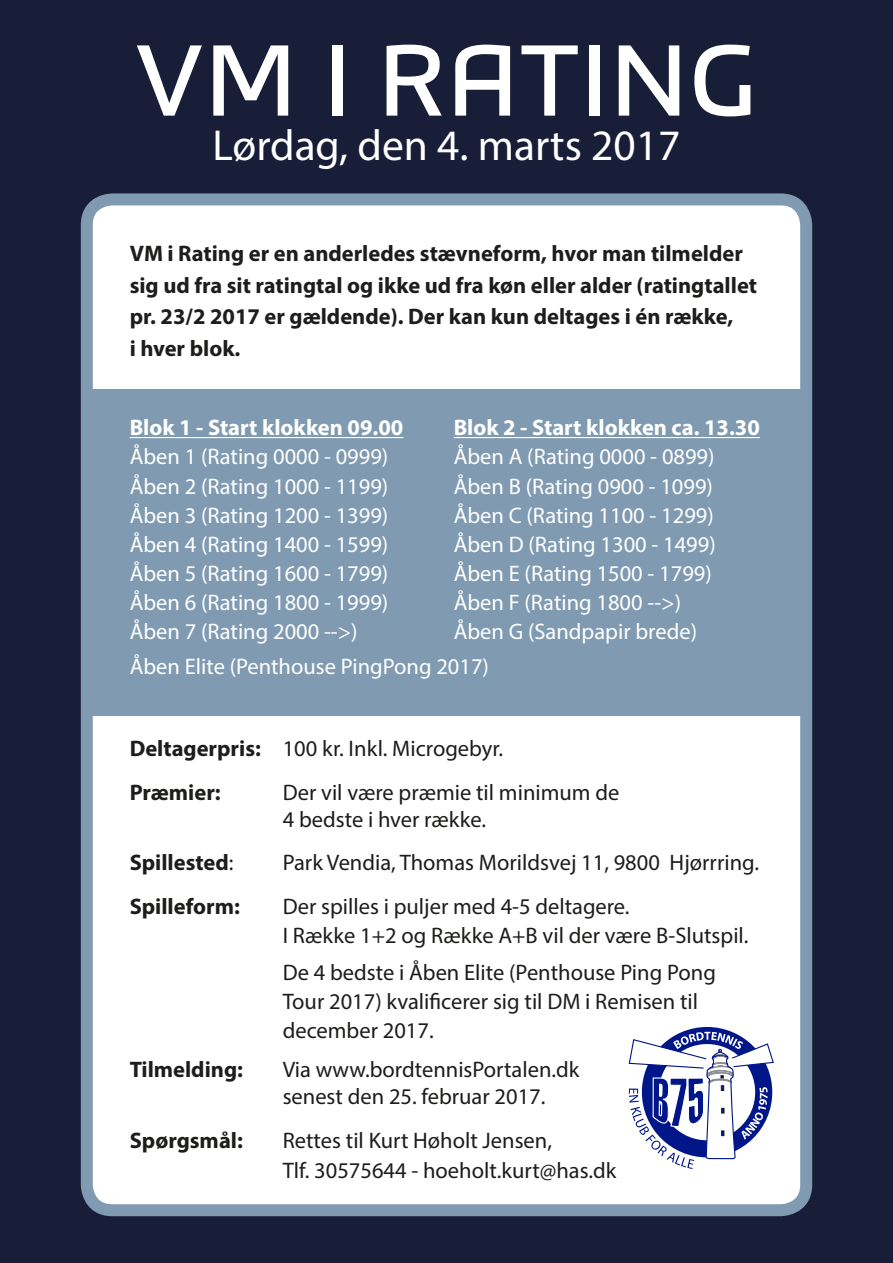
<style>
.page{position:relative;width:893px;height:1263px;background:#181e38}
.page>*{position:absolute;margin:0;border:0;box-sizing:border-box;transform-origin:0 0}
.t1{font:102px "Bruum FY";color:#fff}
.t2{font:43.5px "Myriad Pro";color:#fff}
.t3{font:22.5px/29.1px "Myriad Pro";color:#1d1d1b}
.t4{font:22.5px/35.1px "Myriad Pro";color:#fff}
.t5{font:700 22.5px/31.5px "Myriad Pro";color:#1d1d1b}
.t6{font:700 22.5px "Myriad Pro";color:#fff}
.s1{font-weight:700}
.s2{font-weight:400}
</style>
<div class="page">
<div style="left:87px;top:199px;width:719px;height:1011px;background:#fff;border-radius:26px"></div>
<div style="left:81px;top:193px;width:731px;height:1023px;border:12px solid #809bb1;border-radius:26px"></div>
<div style="left:89px;top:389px;width:715px;height:327px;background:#809bb1"></div>
<hr style="left:130px;top:437px;width:273px;height:1px;background:#fff">
<hr style="left:454px;top:437px;width:306px;height:1px;background:#fff">
<svg style="left:629px;top:1027px;width:145px;height:142px"></svg>
<h1 class="t1" style="left:135px;top:12px;width:625px">VM I RATING</h1>
<h2 class="t2" style="left:213px;top:119px;width:469px">Lørdag, den 4. marts 2017</h2>
<p class="t5" style="left:130px;top:237px;width:629px">VM i Rating er en anderledes stævneform, hvor man tilmelder sig ud fra sit ratingtal og ikke ud fra køn eller alder (ratingtallet pr. 23/2 2017 er gældende). Der kan kun deltages i én række,<br>i hver blok.</p>
<p class="t6" style="left:130px;top:413px;width:275px">Blok 1 - Start klokken 09.00</p>
<p class="t6" style="left:454px;top:413px;width:308px">Blok 2 - Start klokken ca. 13.30</p>
<p class="t4" style="left:130px;top:439px;width:260px">Åben 1 (Rating 0000 - 0999)</p>
<p class="t4" style="left:454px;top:439px;width:262px">Åben A (Rating 0000 - 0899)</p>
<p class="t4" style="left:130px;top:468px;width:260px">Åben 2 (Rating 1000 - 1199)</p>
<p class="t4" style="left:454px;top:468px;width:261px">Åben B (Rating 0900 - 1099)</p>
<p class="t4" style="left:130px;top:497px;width:260px">Åben 3 (Rating 1200 - 1399)</p>
<p class="t4" style="left:454px;top:497px;width:262px">Åben C (Rating 1100 - 1299)</p>
<p class="t4" style="left:130px;top:526px;width:260px">Åben 4 (Rating 1400 - 1599)</p>
<p class="t4" style="left:454px;top:526px;width:264px">Åben D (Rating 1300 - 1499)</p>
<p class="t4" style="left:130px;top:555px;width:260px">Åben 5 (Rating 1600 - 1799)</p>
<p class="t4" style="left:454px;top:555px;width:260px">Åben E (Rating 1500 - 1799)</p>
<p class="t4" style="left:130px;top:584px;width:260px">Åben 6 (Rating 1800 - 1999)</p>
<p class="t4" style="left:454px;top:584px;width:229px">Åben F (Rating 1800 --&gt;)</p>
<p class="t4" style="left:130px;top:613px;width:229px">Åben 7 (Rating 2000 --&gt;)</p>
<p class="t4" style="left:130px;top:613px;width:569px;text-indent:324px">Åben G (Sandpapir brede)<br>Åben Elite (Penthouse PingPong 2017)</p>
<p class="t3" style="left:130px;top:727px;width:375px;line-height:43.2px"><span class="s1">Deltagerpris:</span> 100 kr. Inkl. Microgebyr.<br><span class="s1">Præmier:</span></p>
<p class="t3" style="left:283px;top:778px;width:338px;line-height:27.6px">Der vil være præmie til minimum de<br>4 bedste i hver række.</p>
<p class="t5" style="left:130px;top:846px;width:105px">Spillested<span class="s2">:</span></p>
<p class="t3" style="left:283px;top:848px;width:478px">Park Vendia, Thomas Morildsvej 11, 9800 Hjørrring.</p>
<p class="t5" style="left:130px;top:889px;width:112px">Spilleform:</p>
<p class="t3" style="left:283px;top:891px;width:467px">Der spilles i puljer med 4-5 deltagere.<br>I Række 1+2 og Række A+B vil der være B-Slutspil.</p>
<p class="t3" style="left:283px;top:957px;width:435px">De 4 bedste i Åben Elite (Penthouse Ping Pong<br>Tour 2017) kvalificerer sig til DM i Remisen til december 2017.</p>
<p class="t5" style="left:130px;top:1053px;width:115px">Tilmelding:</p>
<p class="t3" style="left:283px;top:1055px;width:298px;line-height:27.6px">Via www.bordtennisPortalen.dk senest den 25. februar 2017.</p>
<p class="t5" style="left:130px;top:1124px;width:115px">Spørgsmål:</p>
<p class="t3" style="left:283px;top:1126px;width:335px">Rettes til Kurt Høholt Jensen,<br>Tlf. 30575644 - hoeholt.kurt@has.dk</p>
</div>
